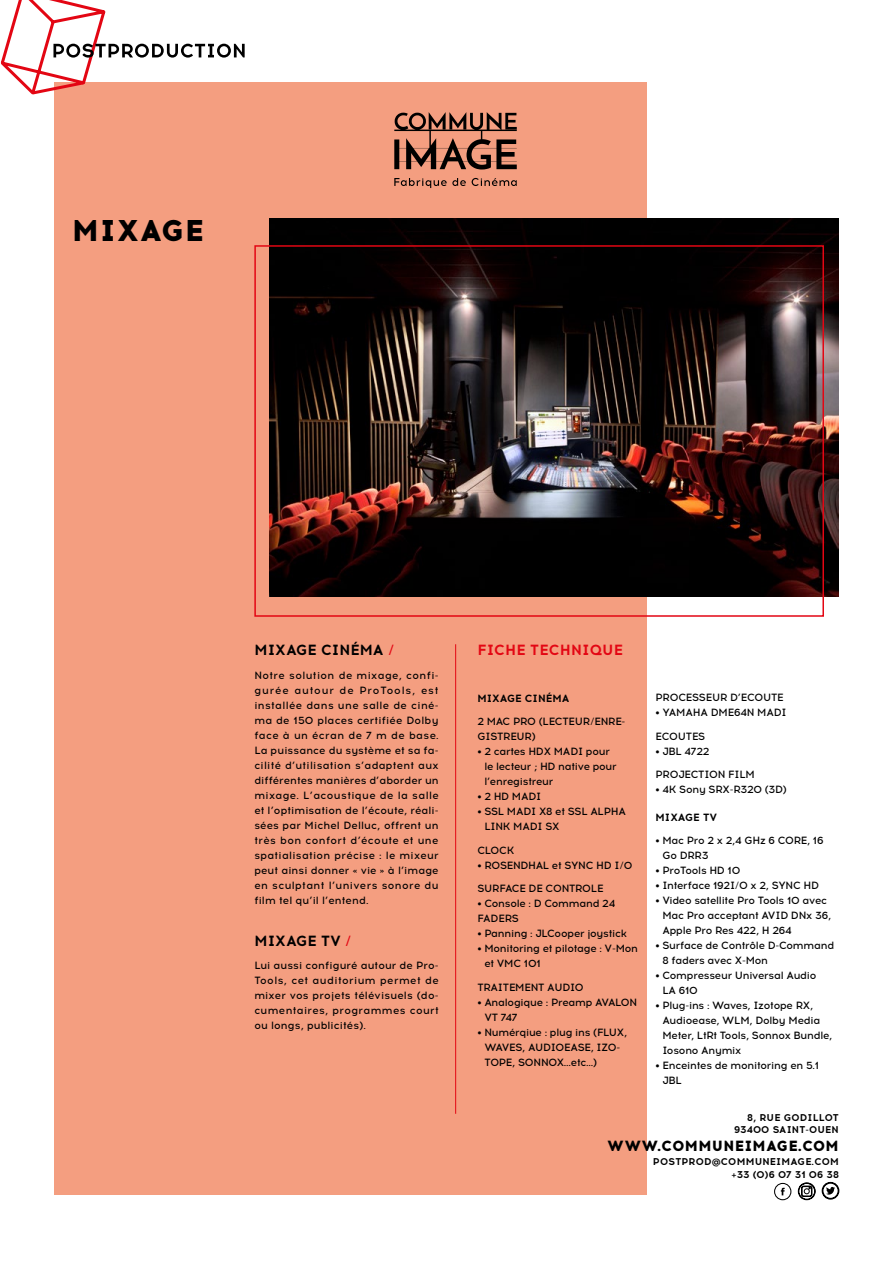
<style>
.page{position:relative;width:893px;height:1263px;background:#fff}
.page>*{position:absolute;margin:0;border:0;box-sizing:border-box;transform-origin:0 0}
.t1{font:800 30px "Acrom";letter-spacing:.02em;color:#000}
.t2{font:700 14.7px "Acrom";color:#000}
.t3{font:800 14.7px "Acrom";letter-spacing:.02em;color:#000}
.t4{font:700 14.7px "Acrom";letter-spacing:.01em;color:#e30613}
.t5{font:500 10.5px/15px "Acrom";letter-spacing:-.02em;color:#000}
.t6{font:700 10.5px "Acrom";color:#000}
.t7{font:700 9.9px/12.3px "Acrom";letter-spacing:.02em;color:#000;text-align:right}
.s1{color:#e30613}
</style>
<div class="page">
<div style="left:55px;top:82px;width:592px;height:1113px;background:#f49e80"></div>
<img style="left:270px;top:218px;width:569px;height:378px">
<svg style="left:394px;top:112px;width:123px;height:58px"></svg>
<svg style="left:394px;top:178px;width:72px;height:10px"></svg>
<svg style="left:472px;top:178px;width:45px;height:8px"></svg>
<svg style="left:774px;top:1183px;width:17px;height:17px"></svg>
<svg style="left:798px;top:1182px;width:17px;height:18px"></svg>
<svg style="left:822px;top:1182px;width:17px;height:17px"></svg>
<div style="left:254px;top:245px;width:570px;height:372px;border:2px solid #e30613"></div>
<svg style="left:0;top:0;width:245px;height:97px"></svg>
<hr style="left:455px;top:644px;width:1px;height:470px;background:#e30613">
<h1 class="t1" style="left:72px;top:208px;width:133px">MIXAGE</h1>
<h2 class="t2" style="left:254px;top:640px;width:141px">MIXAGE CINÉMA <span class="s1">/</span></h2>
<p class="t5" style="left:254px;top:668px;width:186px;text-align:justify">Notre solution de mixage, confi&shy;gurée autour de ProTools, est installée dans une salle de ciné&shy;ma de 150 places certifiée Dolby face à un écran de 7 m de base.<br>La puissance du système et sa fa&shy;cilité d’utilisation s’adaptent aux différentes manières d’aborder un mixage. L’acoustique de la salle et l’optimisation de l’écoute, réali&shy;sées par Michel Delluc, offrent un très bon confort d’écoute et une spatialisation précise : le mixeur peut ainsi donner « vie » à l’image en sculptant l’univers sonore du film tel qu’il l’entend.</p>
<h2 class="t2" style="left:254px;top:930px;width:99px">MIXAGE TV <span class="s1">/</span></h2>
<p class="t5" style="left:254px;top:958px;width:186px;text-align:justify">Lui aussi configuré autour de Pro-Tools, cet auditorium permet de mixer vos projets télévisuels (do&shy;cumentaires, programmes court ou longs, publicités).</p>
<h2 class="t4" style="left:477px;top:640px;width:147px">FICHE TECHNIQUE</h2>
<p class="t6" style="left:477px;top:690px;width:94px">MIXAGE CINÉMA</p>
<p class="t5" style="left:477px;top:714px;width:150px">2 MAC PRO (LECTEUR/ENRE-<br>GISTREUR)</p>
<p class="t5" style="left:484px;top:744px;width:134px;text-indent:-7px">• 2 cartes HDX MADI pour le lecteur ; HD native pour l’enregistreur</p>
<p class="t5" style="left:477px;top:789px;width:65px">• 2 HD MADI</p>
<p class="t5" style="left:484px;top:804px;width:143px;text-indent:-7px">• SSL MADI X8 et SSL ALPHA<br>LINK MADI SX</p>
<p class="t5" style="left:477px;top:843px;width:39px">CLOCK</p>
<p class="t5" style="left:477px;top:858px;width:157px">• ROSENDHAL et SYNC HD I/0</p>
<p class="t5" style="left:477px;top:881px;width:128px">SURFACE DE CONTROLE</p>
<p class="t5" style="left:477px;top:896px;width:139px">• Console : D Command 24<br>FADERS</p>
<p class="t5" style="left:477px;top:926px;width:151px">• Panning : JLCooper joystick</p>
<p class="t5" style="left:484px;top:941px;width:155px;text-indent:-7px">• Monitoring et pilotage : V-Mon et VMC 101</p>
<p class="t5" style="left:477px;top:980px;width:108px">TRAITEMENT AUDIO</p>
<p class="t5" style="left:484px;top:995px;width:154px;text-indent:-7px">• Analogique : Preamp AVALON<br>VT 747</p>
<p class="t5" style="left:484px;top:1025px;width:144px;text-indent:-7px">• Numérqiue : plug ins (FLUX,<br>WAVES, AUDIOEASE, IZO-<br>TOPE, SONNOX…etc...)</p>
<p class="t5" style="left:655px;top:690px;width:130px">PROCESSEUR D’ECOUTE</p>
<p class="t5" style="left:655px;top:705px;width:133px">• YAMAHA DME64N MADI</p>
<p class="t5" style="left:655px;top:729px;width:51px">ECOUTES</p>
<p class="t5" style="left:655px;top:744px;width:56px">• JBL 4722</p>
<p class="t5" style="left:655px;top:767px;width:101px">PROJECTION FILM</p>
<p class="t5" style="left:655px;top:782px;width:133px">• 4K Sony SRX-R320 (3D)</p>
<p class="t6" style="left:655px;top:810px;width:63px">MIXAGE TV</p>
<p class="t5" style="left:662px;top:833px;width:163px;text-indent:-7px">• Mac Pro 2 x 2,4 GHz 6 CORE, 16<br>Go DRR3</p>
<p class="t5" style="left:655px;top:863px;width:86px">• ProTools HD 10</p>
<p class="t5" style="left:655px;top:878px;width:165px">• Interface 192I/O x 2, SYNC HD</p>
<p class="t5" style="left:662px;top:893px;width:170px;text-indent:-7px">• Video satellite Pro Tools 10 avec<br>Mac Pro acceptant AVID DNx 36,<br>Apple Pro Res 422, H 264</p>
<p class="t5" style="left:662px;top:938px;width:173px;text-indent:-7px">• Surface de Contrôle D-Command<br>8 faders avec X-Mon</p>
<p class="t5" style="left:662px;top:968px;width:156px;text-indent:-7px">• Compresseur Universal Audio<br>LA 610</p>
<p class="t5" style="left:662px;top:998px;width:171px;text-indent:-7px">• Plug-ins : Waves, Izotope RX,<br>Audioease, WLM, Dolby Media<br>Meter, LtRt Tools, Sonnox Bundle,<br>Iosono Anymix</p>
<p class="t5" style="left:662px;top:1058px;width:158px;text-indent:-7px">• Enceintes de monitoring en 5.1<br>JBL</p>
<p class="t7" style="left:734px;top:1112px;width:106px">8, RUE GODILLOT<br>93400 SAINT-OUEN</p>
<h2 class="t3" style="left:607px;top:1134px;width:233px">WWW.COMMUNEIMAGE.COM</h2>
<p class="t7" style="left:653px;top:1156px;width:187px">POSTPROD@COMMUNEIMAGE.COM +33 (0)6 07 31 06 38</p>
</div>
